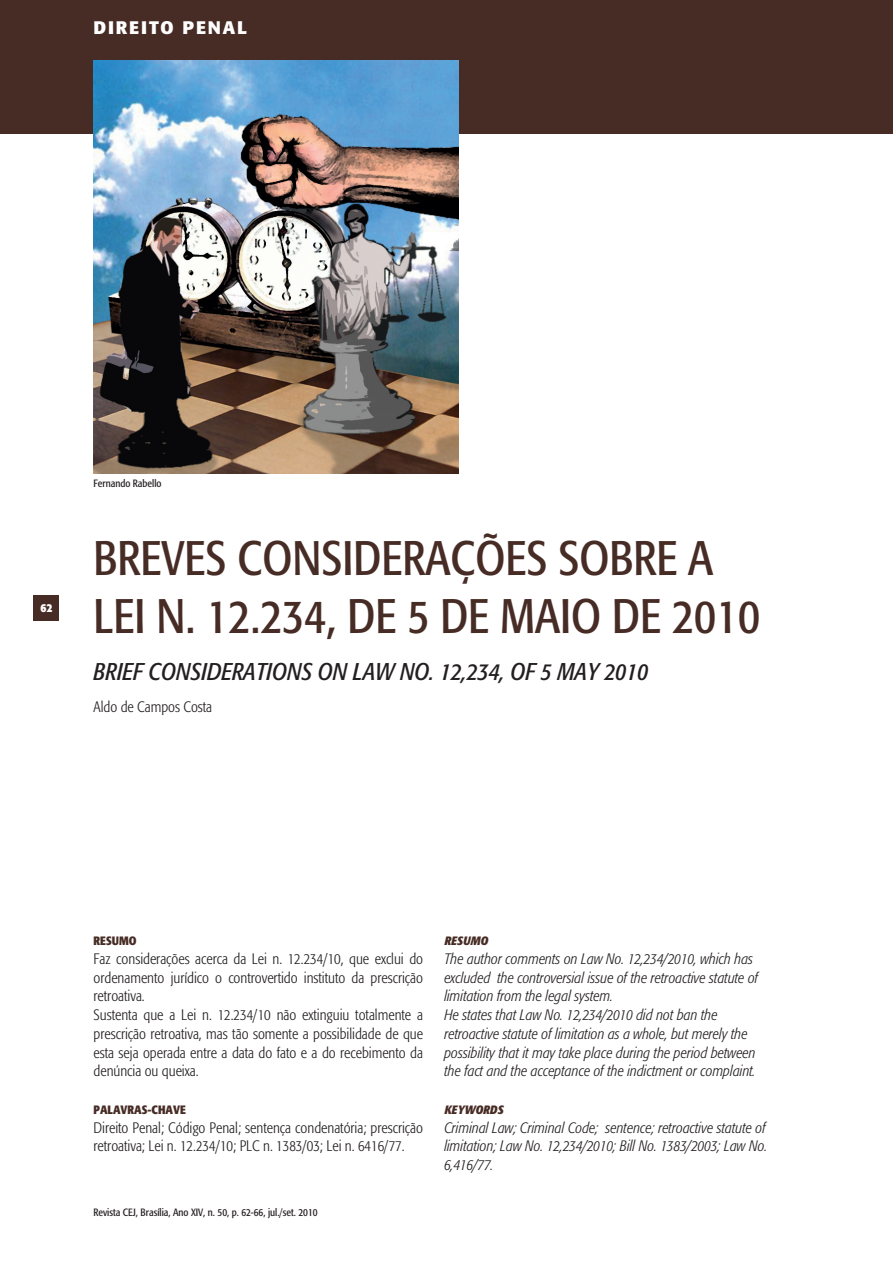
<style>
.page{position:relative;width:893px;height:1263px;background:#fff}
.page>*{position:absolute;margin:0;border:0;box-sizing:border-box;transform-origin:0 0}
.t1{font:condensed 48px/57.6px "Formata";color:#472c25}
.t2{font:italic condensed 24px "Formata";color:#231f20}
.t3{font:700 18px "Formata";letter-spacing:.1em;color:#fff}
.t4{font:italic 300 condensed 15px/18.8px "Formata";color:#231f20}
.t5{font:300 condensed 15px/18.8px "Formata";color:#231f20}
.t6{font:700 condensed 12px "Formata";color:#472c25}
.t7{font:italic 700 condensed 12px "Formata";color:#472c25}
.t8{font:700 condensed 12px "Formata";color:#fff}
.t9{font:condensed 10.5px "Formata";color:#231f20}
</style>
<div class="page">
<div style="left:34px;top:595px;width:25px;height:26px;background:#472c25"></div>
<div style="left:0;top:0;width:893px;height:134px;background:#472c25"></div>
<img style="left:94px;top:61px;width:364px;height:413px">
<p class="t3" style="left:94px;top:17px;width:155px">DIREITO PENAL</p>
<p class="t8" style="left:40px;top:601px;width:13px">62</p>
<p class="t9" style="left:94px;top:477px;width:69px">Fernando Rabello</p>
<h1 class="t1" style="left:94px;top:530px;width:668px">BREVES CONSIDERAÇÕES SOBRE A<br>LEI N. 12.234, DE 5 DE MAIO DE 2010</h1>
<h2 class="t2" style="left:94px;top:657px;width:556px">BRIEF CONSIDERATIONS ON LAW NO. 12,234, OF 5 MAY 2010</h2>
<p class="t5" style="left:94px;top:698px;width:120px">Aldo de Campos Costa</p>
<p class="t6" style="left:94px;top:933px;width:44px">RESUMO</p>
<p class="t5" style="left:94px;top:949px;width:331px">Faz considerações acerca da Lei n. 12.234/10, que exclui do ordenamento jurídico o controvertido instituto da prescrição retroativa.<br>Sustenta que a Lei n. 12.234/10 não extinguiu totalmente a prescrição retroativa, mas tão somente a possibilidade de que esta seja operada entre a data do fato e a do recebimento da denúncia ou queixa.</p>
<p class="t6" style="left:94px;top:1102px;width:94px">PALAVRAS-CHAVE</p>
<p class="t5" style="left:94px;top:1118px;width:331px">Direito Penal; Código Penal; sentença condenatória; prescrição retroativa; Lei n. 12.234/10; PLC n. 1383/03; Lei n. 6416/77.</p>
<p class="t9" style="left:94px;top:1206px;width:226px">Revista CEJ, Brasília, Ano XIV, n. 50, p. 62-66, jul./set. 2010</p>
<p class="t7" style="left:444px;top:933px;width:45px">RESUMO</p>
<p class="t4" style="left:444px;top:949px;width:315px">The author comments on Law No. 12,234/2010, which has excluded the controversial issue of the retroactive statute of limitation from the legal system.<br>He states that Law No. 12,234/2010 did not ban the retroactive statute of limitation as a whole, but merely the possibility that it may take place during the period between the fact and the acceptance of the indictment or complaint.</p>
<p class="t7" style="left:444px;top:1102px;width:61px">KEYWORDS</p>
<p class="t4" style="left:444px;top:1118px;width:325px;text-align:justify">Criminal Law; Criminal Code; sentence; retroactive statute of limitation; Law No. 12,234/2010; Bill No. 1383/2003; Law No.<br>6,416/77.</p>
</div>
